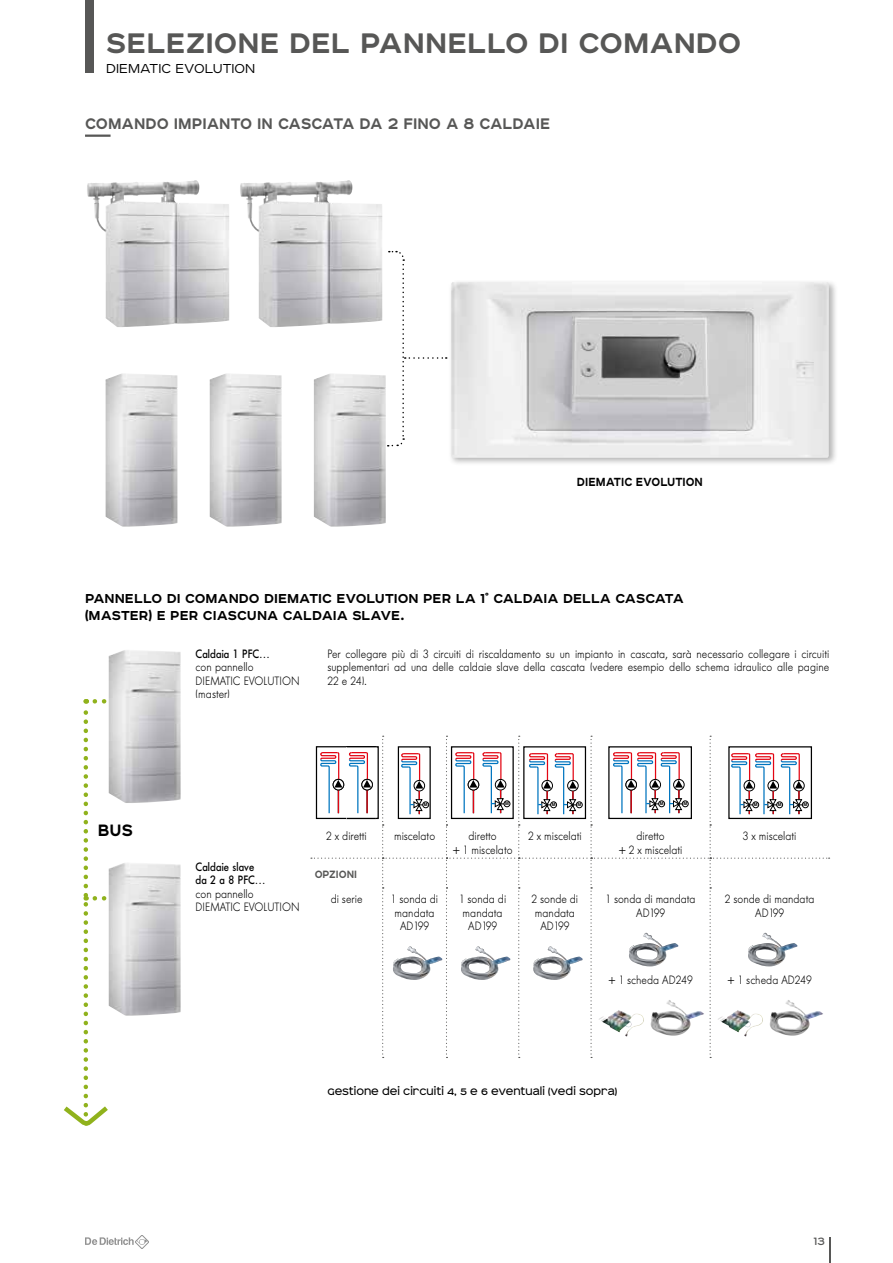
<style>
.page{position:relative;width:893px;height:1263px;background:#fff}
.page>*{position:absolute;margin:0;border:0;box-sizing:border-box;transform-origin:0 0}
.t1{font:700 36px "Affect";color:#575756}
.t2{font:700 21px "Affect";color:#000;scale:.95 1}
.t3{font:700 19.5px "Affect";color:#575756;scale:.95 1}
.t4{font:700 16.5px/16.5px "Affect";color:#000}
.t5{font:300 16.5px "Affect";color:#000}
.t6{font:700 15px "Affect";color:#000;scale:.9 1}
.t7{font:700 13.5px "Affect";color:#575756;scale:.9 1}
.t8{font:13.5px "Affect";color:#575756}
.t9{font:300 12px/13.5px "Futura BQ";color:#000;text-align:center;scale:.9 1}
.t10{font:12px "Affect";color:#000}
.t11{font:500 12px/13.5px "Futura BQ";color:#000;scale:.9 1}
.t12{font:700 4.65px "Helvetica";color:#000}
</style>
<div class="page">
<hr style="left:829px;top:1237px;width:2px;height:26px;background:#575756">
<svg style="left:85px;top:1235px;width:64px;height:14px"></svg>
<div style="left:85px;top:0;width:9px;height:72px;background:#575756"></div>
<img style="left:105px;top:373px;width:73px;height:154px">
<img style="left:109px;top:650px;width:72px;height:153px">
<img style="left:210px;top:373px;width:72px;height:154px">
<img style="left:150px;top:864px;width:31px;height:151px">
<img style="left:314px;top:373px;width:72px;height:154px">
<img style="left:87px;top:180px;width:142px;height:147px">
<img style="left:240px;top:180px;width:142px;height:147px">
<div style="left:448px;top:279px;width:390px;height:187px;background:#000;opacity:.3"></div>
<img style="left:451px;top:282px;width:378px;height:176px">
<hr style="left:85px;top:135px;width:26px;height:2px;background:#575756">
<svg style="left:388px;top:251px;width:59px;height:196px"></svg>
<svg style="left:64px;top:699px;width:86px;height:427px"></svg>
<svg style="left:311px;top:736px;width:519px;height:322px"></svg>
<h1 class="t1" style="left:106px;top:17px;width:636px">SELEZIONE DEL PANNELLO DI COMANDO</h1>
<h3 class="t5" style="left:106px;top:57px;width:150px">DIEMATIC EVOLUTION</h3>
<h3 class="t3" style="left:85px;top:110px;width:491px">COMANDO IMPIANTO IN CASCATA DA 2 FINO A 8 CALDAIE</h3>
<p class="t6" style="left:577px;top:471px;width:142px">DIEMATIC EVOLUTION</p>
<h3 class="t4" style="left:85px;top:589px;width:600px">PANNELLO DI COMANDO DIEMATIC EVOLUTION PER LA 1<sup>°</sup> CALDAIA DELLA CASCATA (MASTER) E PER CIASCUNA CALDAIA SLAVE.</h3>
<h2 class="t2" style="left:98px;top:816px;width:39px">BUS</h2>
<p class="t11" style="left:196px;top:647px;width:84px">Caldaia 1 PFC…</p>
<p class="t9" style="left:196px;top:661px;width:117px;text-align:left">con pannello<br>DIEMATIC EVOLUTION (master)</p>
<p class="t9" style="left:327px;top:647px;width:559px;text-align:justify">Per collegare più di 3 circuiti di riscaldamento su un impianto in cascata, sarà necessario collegare i circuiti supplementari ad una delle caldaie slave della cascata (vedere esempio dello schema idraulico alle pagine 22 e 24).</p>
<p class="t11" style="left:196px;top:860px;width:79px">Caldaie slave da 2 a 8 PFC…</p>
<p class="t9" style="left:196px;top:887px;width:117px;text-align:left">con pannello<br>DIEMATIC EVOLUTION</p>
<p class="t12" style="left:502px;top:801px;width:9px">MM</p>
<p class="t12" style="left:421px;top:802px;width:5px">M</p>
<p class="t12" style="left:581px;top:801px;width:9px">MM</p>
<p class="t12" style="left:423px;top:802px;width:5px">M</p>
<p class="t12" style="left:506px;top:802px;width:5px">M</p>
<p class="t12" style="left:547px;top:802px;width:10px">MM</p>
<p class="t12" style="left:577px;top:802px;width:5px">M</p>
<p class="t12" style="left:660px;top:801px;width:5px">M</p>
<p class="t12" style="left:683px;top:801px;width:5px">M</p>
<p class="t12" style="left:423px;top:802px;width:5px">M</p>
<p class="t12" style="left:754px;top:802px;width:5px">M</p>
<p class="t12" style="left:778px;top:802px;width:5px">M</p>
<p class="t12" style="left:803px;top:802px;width:5px">M</p>
<p class="t9" style="left:326px;top:830px;width:46px">2 x diretti</p>
<p class="t9" style="left:394px;top:830px;width:47px">miscelato</p>
<p class="t9" style="left:453px;top:830px;width:68px">diretto<br>+ 1 miscelato</p>
<p class="t9" style="left:528px;top:830px;width:61px">2 x miscelati</p>
<p class="t9" style="left:619px;top:830px;width:72px">diretto<br>+ 2 x miscelati</p>
<p class="t9" style="left:743px;top:830px;width:61px">3 x miscelati</p>
<p class="t7" style="left:315px;top:865px;width:49px">OPZIONI</p>
<p class="t9" style="left:331px;top:892px;width:37px">di serie</p>
<p class="t9" style="left:391px;top:892px;width:54px">1 sonda di mandata<br>AD199</p>
<p class="t9" style="left:459px;top:892px;width:54px">1 sonda di mandata<br>AD199</p>
<p class="t9" style="left:532px;top:892px;width:53px">2 sonde di mandata<br>AD199</p>
<p class="t9" style="left:605px;top:892px;width:102px">1 sonda di mandata<br>AD199</p>
<p class="t9" style="left:725px;top:892px;width:101px">2 sonde di mandata<br>AD199</p>
<p class="t9" style="left:608px;top:973px;width:95px">+ 1 scheda AD249</p>
<p class="t9" style="left:728px;top:973px;width:95px">+ 1 scheda AD249</p>
<p class="t10" style="left:327px;top:1083px;width:291px">Gestione dei circuiti 4, 5 e 6 eventuali (vedi sopra)</p>
<p class="t8" style="left:814px;top:1231px;width:13px">13</p>
</div>
